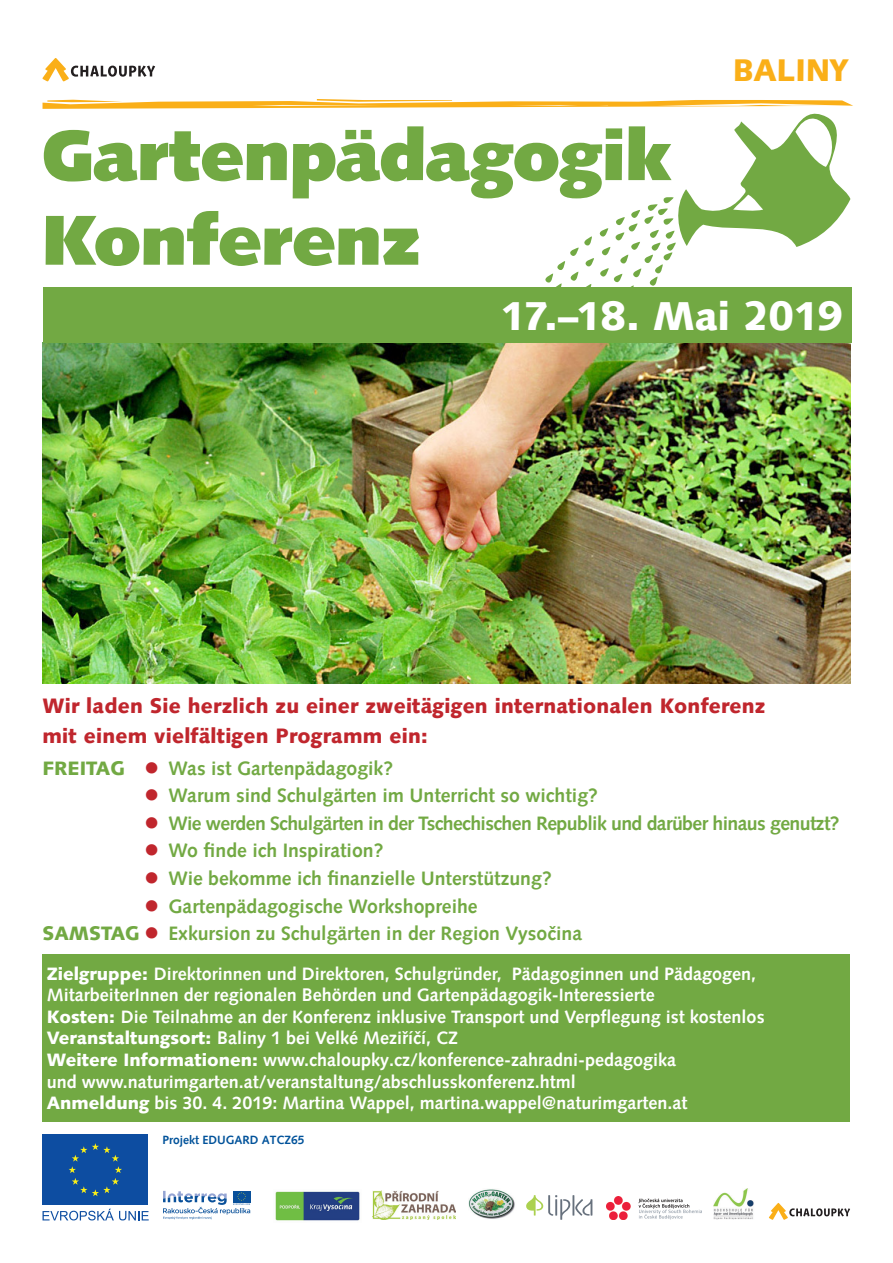
<style>
.page{position:relative;width:893px;height:1263px;background:#fff}
.page>*{position:absolute;margin:0;border:0;box-sizing:border-box;transform-origin:0 0}
.Pod_akcí{font:900 70.5px/84.6px "Syntax Com";letter-spacing:-.005em;color:#72a943}
.Akce{font:900 40.5px "Syntax Com";letter-spacing:-.03em;color:#fff}
.Kapitola_vpravo{font:900 31.5px "Syntax Com";letter-spacing:-.01em;color:#faaf18}
.Kapitola_12_bodů{font:900 21px "Syntax Com";letter-spacing:.01em;color:#c0262d}
.Kapitola_12_bodů-2{font:700 19.5px "Syntax Com";color:#72a943}
.Kapitola_12_bodů-3{font:700 19.5px "Syntax Com";letter-spacing:-.03em;color:#72a943}
.Základní{font:700 18px "Syntax Com";color:#fff}
.Základní-2{font:700 12px "Syntax Com";color:#01529a}
.s1{font-weight:900}
.s2{color:#c0262d}
</style>
<div class="page">
<img style="left:275px;top:1191px;width:85px;height:30px">
<svg style="left:163px;top:1191px;width:87px;height:28px"></svg>
<svg style="left:769px;top:1203px;width:81px;height:17px"></svg>
<svg style="left:526px;top:1195px;width:66px;height:25px"></svg>
<img style="left:468px;top:1189px;width:47px;height:30px">
<img style="left:372px;top:1190px;width:83px;height:30px">
<img style="left:607px;top:1196px;width:95px;height:24px">
<img style="left:713px;top:1188px;width:41px;height:32px">
<svg style="left:42px;top:99px;width:811px;height:229px"></svg>
<div style="left:43px;top:1135px;width:105px;height:70px;background:#0d4da1"></div>
<svg style="left:69px;top:1143px;width:53px;height:53px"></svg>
<svg style="left:43px;top:1209px;width:106px;height:11px"></svg>
<img style="left:43px;top:342px;width:807px;height:342px">
<svg style="left:42px;top:58px;width:113px;height:24px"></svg>
<div style="left:43px;top:954px;width:807px;height:167px;background:#72a943"></div>
<div style="left:44px;top:287px;width:808px;height:55px;background:#72a943"></div>
<p class="Pod_akcí" style="left:43px;top:112px;width:631px">Gartenpädagogik<br>Konferenz</p>
<p class="Kapitola_vpravo" style="left:733px;top:52px;width:117px">BALINY</p>
<p class="Akce" style="left:500px;top:291px;width:345px">17.–18. Mai 2019</p>
<p class="Kapitola_12_bodů" style="left:43px;top:693px;width:724px">Wir laden Sie herzlich zu einer zweitägigen internationalen Konferenz</p>
<p class="Kapitola_12_bodů" style="left:43px;top:723px;width:387px">mit einem vielfältigen Programm ein:</p>
<p class="Kapitola_12_bodů-2" style="left:43px;top:756px;width:352px"><span class="s1">FREITAG</span> <span class="s2">●</span> Was ist Gartenpädagogik?</p>
<p class="Kapitola_12_bodů-2" style="left:145px;top:784px;width:455px"><span class="s2">●</span> Warum sind Schulgärten im Unterricht so wichtig?</p>
<p class="Kapitola_12_bodů-3" style="left:145px;top:812px;width:697px"><span class="s2">●</span> Wie werden Schulgärten in der Tschechischen Republik und darüber hinaus genutzt?</p>
<p class="Kapitola_12_bodů-2" style="left:145px;top:839px;width:240px"><span class="s2">●</span> Wo finde ich Inspiration?</p>
<p class="Kapitola_12_bodů-2" style="left:145px;top:867px;width:409px"><span class="s2">●</span> Wie bekomme ich finanzielle Unterstützung?</p>
<p class="Kapitola_12_bodů-2" style="left:145px;top:894px;width:335px"><span class="s2">●</span> Gartenpädagogische Workshopreihe</p>
<p class="Kapitola_12_bodů-2" style="left:43px;top:922px;width:541px"><span class="s1">SAMSTAG</span> <span class="s2">●</span> Exkursion zu Schulgärten in der Region Vysočina</p>
<p class="Základní" style="left:47px;top:963px;width:711px"><span class="s1">Zielgruppe:</span> Direktorinnen und Direktoren, Schulgründer, Pädagoginnen und Pädagogen,</p>
<p class="Základní" style="left:47px;top:984px;width:610px">MitarbeiterInnen der regionalen Behörden und Gartenpädagogik-Interessierte</p>
<p class="Základní" style="left:47px;top:1006px;width:719px"><span class="s1">Kosten:</span> Die Teilnahme an der Konferenz inklusive Transport und Verpflegung ist kostenlos</p>
<p class="Základní" style="left:47px;top:1027px;width:413px"><span class="s1">Veranstaltungsort:</span> Baliny 1 bei Velké Meziříčí, CZ</p>
<p class="Základní" style="left:47px;top:1049px;width:631px"><span class="s1">Weitere Informationen:</span> www.chaloupky.cz/konference-zahradni-pedagogika</p>
<p class="Základní" style="left:47px;top:1071px;width:530px">und www.naturimgarten.at/veranstaltung/abschlusskonferenz.html</p>
<p class="Základní" style="left:47px;top:1092px;width:642px"><span class="s1">Anmeldung</span> bis 30. 4. 2019: Martina Wappel, martina.wappel@naturimgarten.at</p>
<p class="Základní-2" style="left:163px;top:1132px;width:144px">Projekt EDUGARD ATCZ65</p>
</div>
